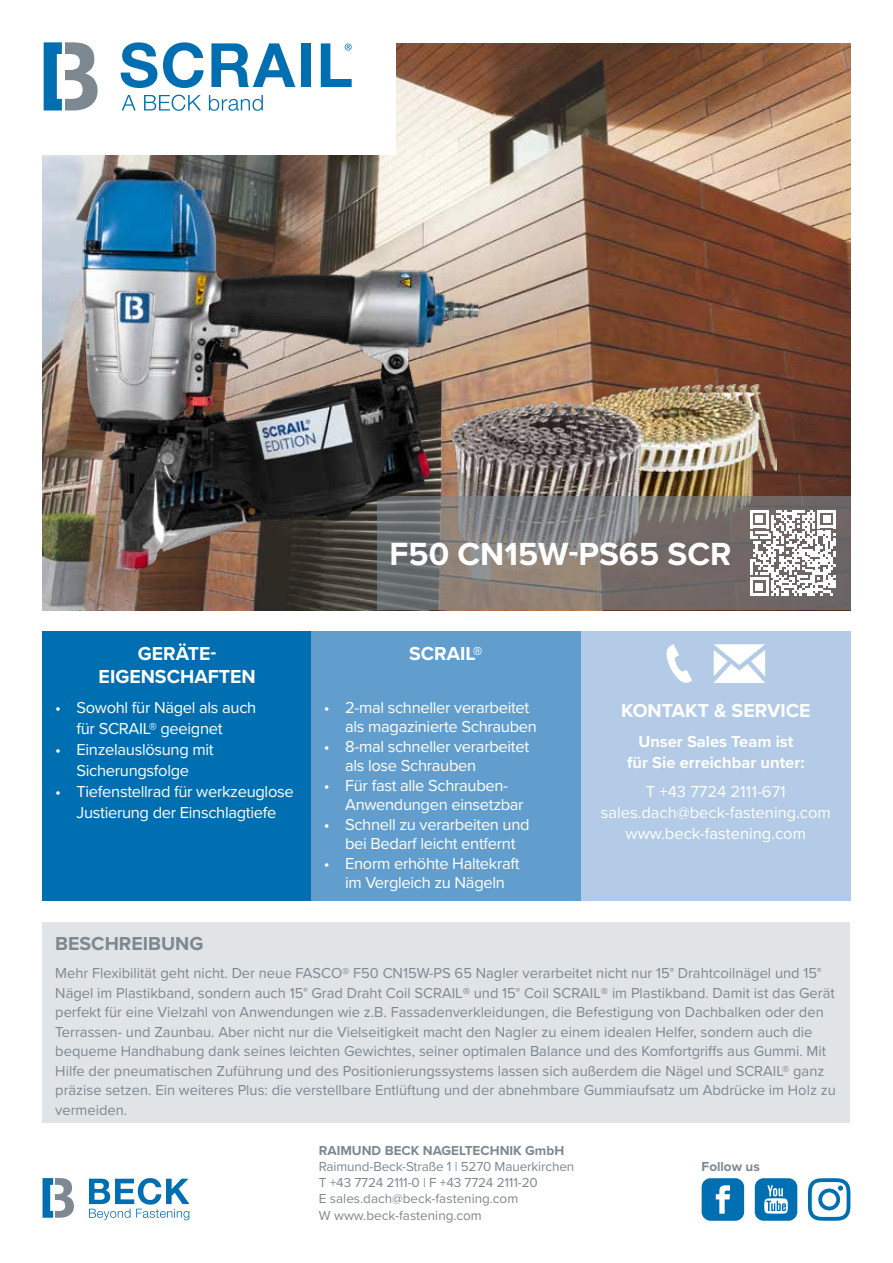
<style>
.page{position:relative;width:893px;height:1263px;background:#fff}
.page>*{position:absolute;margin:0;border:0;box-sizing:border-box;transform-origin:0 0}
.t1{font:700 33.15px "Proxima Nova";color:#fff}
.t2{font:700 19.5px/23.4px "Proxima Nova";color:#fff;text-align:center}
.t3{font:700 19.5px "Proxima Nova";color:#7d8890}
.t4{font:16.5px/19.5px "Proxima Nova";letter-spacing:-.02em;color:#fff}
.t5{font:16.5px/21px "Proxima Nova";color:#fff;text-align:center}
.t6{font:700 16.5px/21px "Proxima Nova";color:#fff;text-align:center}
.t7{font:15px/19.5px "Proxima Nova";color:#7d8890}
.t8{font:13.5px/16.2px "Proxima Nova";letter-spacing:-.01em;color:#7d8890}
.t9{font:700 13.5px "Proxima Nova";color:#7d8890}
.s1{font-family:"Proxima Nova Extrabld"}
</style>
<div class="page">
<img style="left:43px;top:44px;width:807px;height:566px">
<div style="left:43px;top:631px;width:269px;height:270px;background:#006fb1"></div>
<div style="left:43px;top:922px;width:807px;height:201px;background:#e1e4e7"></div>
<div style="left:312px;top:631px;width:269px;height:270px;background:#629ecd"></div>
<div style="left:581px;top:631px;width:269px;height:270px;background:#b3cbe6"></div>
<svg style="left:89px;top:1178px;width:100px;height:42px"></svg>
<svg style="left:43px;top:1178px;width:31px;height:40px"></svg>
<svg style="left:666px;top:644px;width:26px;height:39px"></svg>
<svg style="left:713px;top:644px;width:52px;height:39px"></svg>
<div style="left:0;top:0;width:395px;height:154px;background:#fff"></div>
<svg style="left:122px;top:95px;width:14px;height:15px"></svg>
<svg style="left:144px;top:95px;width:57px;height:16px"></svg>
<svg style="left:209px;top:95px;width:54px;height:16px"></svg>
<svg style="left:121px;top:42px;width:36px;height:46px"></svg>
<svg style="left:163px;top:42px;width:41px;height:46px"></svg>
<svg style="left:211px;top:43px;width:84px;height:44px"></svg>
<div style="left:301px;top:43px;width:10px;height:44px;background:#006fb1"></div>
<svg style="left:321px;top:43px;width:31px;height:44px"></svg>
<svg style="left:44px;top:42px;width:54px;height:68px"></svg>
<svg style="left:702px;top:1178px;width:42px;height:43px;background:#2a86bd"></svg>
<svg style="left:755px;top:1178px;width:42px;height:43px;background:#398fc2"></svg>
<svg style="left:808px;top:1178px;width:42px;height:43px"></svg>
<img style="left:580px;top:385px;width:196px;height:111px">
<img style="left:489px;top:401px;width:154px;height:95px">
<svg style="left:377px;top:496px;width:473px;height:114px;background:#7b7471"></svg>
<svg style="left:750px;top:510px;width:86px;height:86px"></svg>
<img style="left:61px;top:160px;width:428px;height:419px">
<h2 class="t2" style="left:99px;top:641px;width:159px">GERÄTE-<br>EIGENSCHAFTEN</h2>
<p class="t4" style="left:77px;top:696px;width:181px;line-height:21px;text-indent:-21px">• Sowohl für Nägel als auch für SCRAIL® geeignet</p>
<p class="t4" style="left:55px;top:738px;width:160px;line-height:21px;text-align:center">• Einzelauslösung mit<br>Sicherungsfolge</p>
<p class="t4" style="left:55px;top:780px;width:240px;line-height:21px;text-align:center">• Tiefenstellrad für werkzeuglose<br>Justierung der Einschlagtiefe</p>
<h1 class="t1" style="left:390px;top:529px;width:343px">F50 CN15W-PS65 SCR</h1>
<h2 class="t2" style="left:409px;top:641px;width:75px">SCRAIL®</h2>
<p class="t4" style="left:345px;top:697px;width:193px;text-indent:-21px">• 2-mal schneller verarbeitet als magazinierte Schrauben</p>
<p class="t4" style="left:345px;top:736px;width:186px;text-indent:-21px">• 8-mal schneller verarbeitet als lose Schrauben</p>
<p class="t4" style="left:345px;top:775px;width:180px;text-indent:-21px">• Für fast alle Schrauben-<br>Anwendungen einsetzbar</p>
<p class="t4" style="left:324px;top:814px;width:207px;text-align:center">• Schnell zu verarbeiten und bei Bedarf leicht entfernt</p>
<p class="t4" style="left:324px;top:853px;width:197px;text-align:center">• Enorm erhöhte Haltekraft im Vergleich zu Nägeln</p>
<h2 class="t2" style="left:621px;top:698px;width:191px">KONTAKT &amp; SERVICE</h2>
<p class="t6" style="left:627px;top:730px;width:179px">Unser Sales Team ist für Sie erreichbar unter:</p>
<p class="t5" style="left:601px;top:780px;width:232px">T +43 7724 2111-671 sales.dach@beck-fastening.com www.beck-fastening.com</p>
<h2 class="t3" style="left:55px;top:929px;width:150px">BESCHREIBUNG</h2>
<p class="t7" style="left:55px;top:963px;width:782px">Mehr Flexibilität geht nicht. Der neue FASCO® F50 CN15W-PS 65 Nagler verarbeitet nicht nur 15° Drahtcoilnägel und 15° Nägel im Plastikband, sondern auch 15° Grad Draht Coil SCRAIL<span class="s1">®</span> und 15° Coil SCRAIL<span class="s1">®</span> im Plastikband. Damit ist das Gerät perfekt für eine Vielzahl von Anwendungen wie z.B. Fassadenverkleidungen, die Befestigung von Dachbalken oder den Terrassen- und Zaunbau. Aber nicht nur die Vielseitigkeit macht den Nagler zu einem idealen Helfer, sondern auch die bequeme Handhabung dank seines leichten Gewichtes, seiner optimalen Balance und des Komfortgriffs aus Gummi. Mit Hilfe der pneumatischen Zuführung und des Positionierungssystems lassen sich außerdem die Nägel und SCRAIL® ganz präzise setzen. Ein weiteres Plus: die verstellbare Entlüftung und der abnehmbare Gummiaufsatz um Abdrücke im Holz zu vermeiden.</p>
<p class="t9" style="left:319px;top:1140px;width:247px">RAIMUND BECK NAGELTECHNIK GmbH</p>
<p class="t8" style="left:319px;top:1158px;width:257px">Raimund-Beck-Straße 1 | 5270 Mauerkirchen T +43 7724 2111-0 | F +43 7724 2111-20<br>E sales.dach@beck-fastening.com<br>W www.beck-fastening.com</p>
<p class="t9" style="left:702px;top:1157px;width:60px">Follow us</p>
</div>
